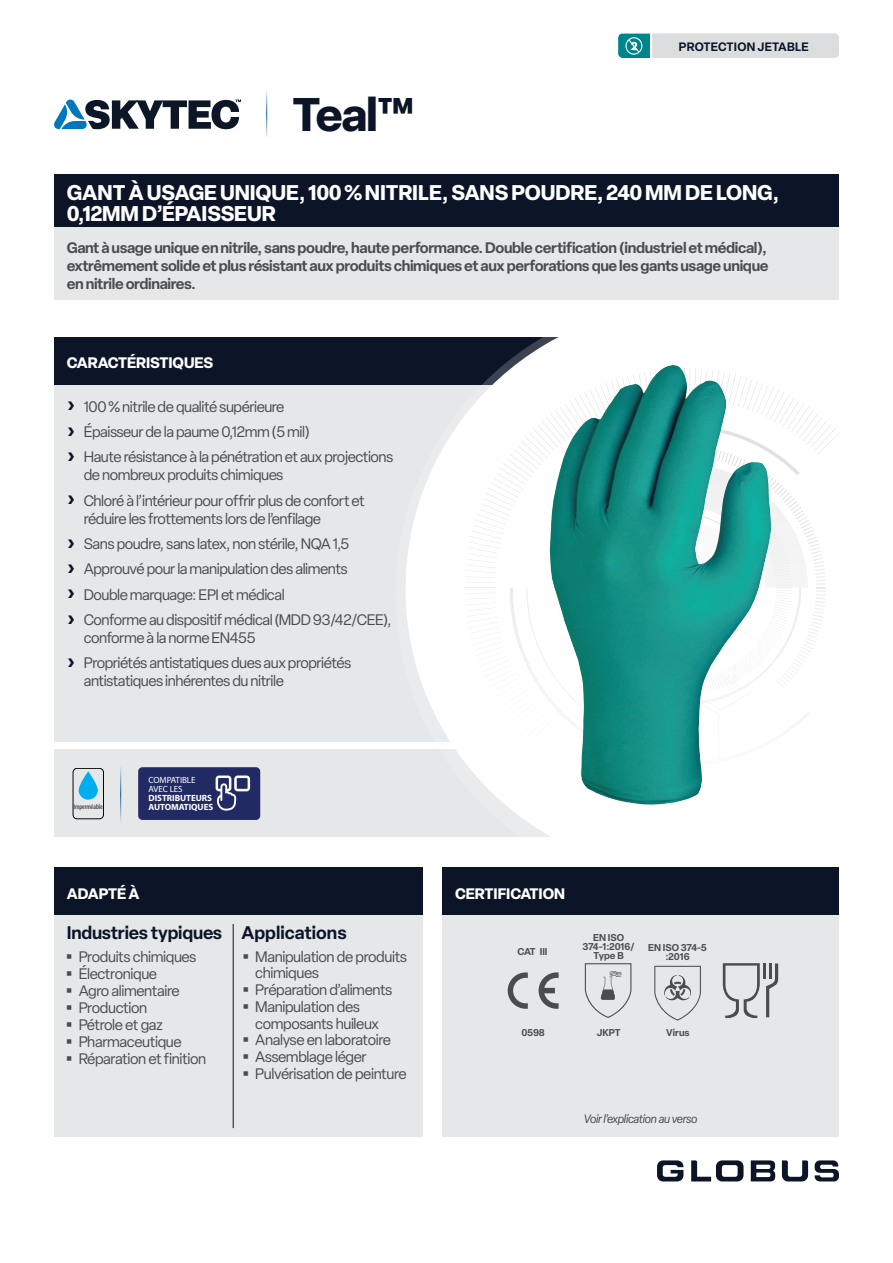
<style>
.page{position:relative;width:893px;height:1263px;background:#fff}
.page>*{position:absolute;margin:0;border:0;box-sizing:border-box;transform-origin:0 0}
.PRODUCT_NAME{font:700 46.5px "Elza";color:#0c1527}
.SHORT_DESCRIPTION{font:700 21px/21px "Elza";letter-spacing:-.005em;color:#fff}
.PANEL_SUB-HEAD{font:600 18px "Elza";letter-spacing:-.01em;color:#0c1527}
.t1{font:15px/18px "Elza";letter-spacing:-.03em;color:#4b4c4d}
.LONG_DESCRIPTION{font:600 15px/18px "Elza";letter-spacing:-.025em;color:#4b4c4d;text-align:justify}
.PANEL_HEADING{font:700 15px "Elza";letter-spacing:-.005em;color:#fff}
.t2{font:italic 12px "Elza";letter-spacing:-.025em;color:#4b4c4d}
.t3{font:600 12px "Elza";letter-spacing:.02em;color:#0c1527}
.CERTIFICATION_TEXT{font:600 9.75px/9px "Elza";color:#4b4c4d;text-align:center}
.t4{font:700 9px/9px "Myriad Pro";letter-spacing:-.005em;color:#fff}
.t5{font:condensed 7.2px "Myriad Pro";letter-spacing:-.01em;color:#231f20}
.s1{font-weight:400}
</style>
<div class="page">
<div style="left:54px;top:749px;width:580px;height:88px;background:#e6e7e9"></div>
<div style="left:54px;top:385px;width:778px;height:357px;background:#e6e7e9"></div>
<div style="left:54px;top:337px;width:586px;height:48px;background:#0c1527"></div>
<div style="left:54px;top:915px;width:368px;height:222px;background:#e6e7e9"></div>
<hr style="left:233px;top:924px;width:1px;height:204px;background:#0c1527">
<div style="left:54px;top:867px;width:368px;height:48px;background:#0c1527"></div>
<div style="left:442px;top:867px;width:397px;height:48px;background:#0c1527"></div>
<svg style="left:405px;top:337px;width:276px;height:500px;fill:#fff"></svg>
<div style="left:635px;top:660px;width:9px;height:178px;background:#fff"></div>
<div style="left:618px;top:584px;width:18px;height:254px;background:#fff"></div>
<hr style="left:675px;top:678px;width:3px;height:160px;background:#231f20">
<hr style="left:669px;top:629px;width:3px;height:209px;background:#231f20">
<div style="left:658px;top:641px;width:8px;height:197px;background:#fff"></div>
<div style="left:646px;top:634px;width:18px;height:204px;background:#fff"></div>
<svg style="left:465px;top:368px;width:375px;height:450px"></svg>
<hr style="left:734px;top:579px;width:1px;height:128px;background:#231f20;border-radius:50%">
<hr style="left:733px;top:584px;width:1px;height:160px;background:#231f20;border-radius:50%">
<div style="left:569px;top:539px;width:114px;height:115px;background:linear-gradient(to right,#0a796f,#1da599);border-radius:50%"></div>
<svg style="left:634px;top:695px;width:114px;height:114px"></svg>
<svg style="left:54px;top:100px;width:187px;height:29px"></svg>
<hr style="left:266px;top:88px;width:1px;height:50px;background:#005292">
<div style="left:54px;top:174px;width:785px;height:53px;background:#0c1527"></div>
<div style="left:442px;top:915px;width:397px;height:222px;background:#e6e7e9"></div>
<div style="left:617px;top:32px;width:223px;height:27px;background:#dcdddf;border-radius:6px"></div>
<div style="left:615px;top:30px;width:227px;height:31px;border:3px solid #fff;border-radius:6px"></div>
<svg style="left:618px;top:33px;width:35px;height:25px"></svg>
<svg style="left:782px;top:1160px;width:26px;height:21px"></svg>
<svg style="left:691px;top:1160px;width:52px;height:21px"></svg>
<svg style="left:751px;top:1160px;width:24px;height:21px"></svg>
<svg style="left:657px;top:1160px;width:26px;height:21px"></svg>
<svg style="left:815px;top:1160px;width:24px;height:21px"></svg>
<div style="left:54px;top:227px;width:785px;height:73px;background:#e6e7e9"></div>
<hr style="left:120px;top:764px;width:1px;height:59px;background:#005292">
<svg style="left:78px;top:771px;width:20px;height:29px"></svg>
<div style="left:73px;top:768px;width:31px;height:51px;border:1px solid #040503;border-radius:4px"></div>
<div style="left:138px;top:767px;width:122px;height:53px;background:#222a64;border-radius:4px"></div>
<svg style="left:216px;top:775px;width:34px;height:36px"></svg>
<svg style="left:539px;top:972px;width:20px;height:37px"></svg>
<svg style="left:508px;top:972px;width:20px;height:37px"></svg>
<svg style="left:723px;top:963px;width:37px;height:55px"></svg>
<hr style="left:763px;top:963px;width:3px;height:15px;background:#4b4c4d">
<svg style="left:766px;top:963px;width:12px;height:54px"></svg>
<svg style="left:585px;top:963px;width:46px;height:55px"></svg>
<svg style="left:654px;top:966px;width:47px;height:54px"></svg>
<img style="left:625px;top:365px;width:47px;height:28px">
<p class="PRODUCT_NAME" style="left:292px;top:81px;width:123px">Teal™</p>
<p class="t3" style="left:679px;top:38px;width:132px">PROTECTION JETABLE</p>
<p class="SHORT_DESCRIPTION" style="left:67px;top:182px;width:714px">GANT À USAGE UNIQUE, 100 % NITRILE, SANS POUDRE, 240 MM DE LONG,<br>0,12MM D’ÉPAISSEUR</p>
<p class="LONG_DESCRIPTION" style="left:67px;top:238px;width:703px">Gant à usage unique en nitrile, sans poudre, haute performance. Double certification (industriel et médical), extrêmement solide et plus résistant aux produits chimiques et aux perforations que les gants usage unique en nitrile ordinaires.</p>
<p class="PANEL_HEADING" style="left:67px;top:352px;width:148px">CARACTÉRISTIQUES</p>
<p class="t1" style="left:84px;top:398px;width:202px">100 % nitrile de qualité supérieure</p>
<p class="t1" style="left:84px;top:423px;width:227px">Épaisseur de la paume 0,12mm (5 mil)</p>
<p class="t1" style="left:84px;top:448px;width:311px">Haute résistance à la pénétration et aux projections de nombreux produits chimiques</p>
<p class="t1" style="left:84px;top:491px;width:283px">Chloré à l’intérieur pour offrir plus de confort et réduire les frottements lors de l’enfilage</p>
<p class="t1" style="left:84px;top:535px;width:267px">Sans poudre, sans latex, non stérile, NQA 1,5</p>
<p class="t1" style="left:84px;top:560px;width:265px">Approuvé pour la manipulation des aliments</p>
<p class="t1" style="left:84px;top:585px;width:202px">Double marquage: EPI et médical</p>
<p class="t1" style="left:84px;top:611px;width:309px">Conforme au dispositif médical (MDD 93/42/CEE), conforme à la norme EN455</p>
<p class="t1" style="left:84px;top:654px;width:269px">Propriétés antistatiques dues aux propriétés antistatiques inhérentes du nitrile</p>
<p class="t5" style="left:74px;top:802px;width:30px">Imperméable</p>
<p class="t4" style="left:148px;top:775px;width:66px"><span class="s1">COMPATIBLE<br>AVEC LES<br></span>DISTRIBUTEURS<br>AUTOMATIQUES</p>
<p class="PANEL_HEADING" style="left:67px;top:882px;width:74px">ADAPTÉ À</p>
<p class="PANEL_HEADING" style="left:455px;top:882px;width:111px">CERTIFICATION</p>
<p class="PANEL_SUB-HEAD" style="left:67px;top:920px;width:157px">Industries typiques</p>
<p class="PANEL_SUB-HEAD" style="left:241px;top:920px;width:107px">Applications</p>
<p class="t1" style="left:79px;top:947px;width:119px">Produits chimiques</p>
<p class="t1" style="left:79px;top:964px;width:80px">Électronique</p>
<p class="t1" style="left:79px;top:981px;width:103px">Agro alimentaire</p>
<p class="t1" style="left:79px;top:998px;width:70px">Production</p>
<p class="t1" style="left:79px;top:1015px;width:86px">Pétrole et gaz</p>
<p class="t1" style="left:79px;top:1032px;width:105px">Pharmaceutique</p>
<p class="t1" style="left:79px;top:1049px;width:129px">Réparation et finition</p>
<p class="t1" style="left:255px;top:948px;width:153px;line-height:16.5px">Manipulation de produits chimiques</p>
<p class="t1" style="left:255px;top:981px;width:139px">Préparation d’aliments</p>
<p class="t1" style="left:255px;top:998px;width:125px;line-height:16.5px">Manipulation des composants huileux</p>
<p class="t1" style="left:255px;top:1031px;width:137px">Analyse en laboratoire</p>
<p class="t1" style="left:255px;top:1048px;width:113px">Assemblage léger</p>
<p class="t1" style="left:255px;top:1065px;width:153px">Pulvérisation de peinture</p>
<p class="CERTIFICATION_TEXT" style="left:518px;top:947px;width:32px">CAT III</p>
<p class="CERTIFICATION_TEXT" style="left:582px;top:932px;width:54px">EN ISO<br>374-1:2016/<br>Type B</p>
<p class="CERTIFICATION_TEXT" style="left:648px;top:942px;width:60px">EN ISO 374-5 :2016</p>
<p class="CERTIFICATION_TEXT" style="left:521px;top:1028px;width:25px">0598</p>
<p class="CERTIFICATION_TEXT" style="left:597px;top:1028px;width:25px">JKPT</p>
<p class="CERTIFICATION_TEXT" style="left:666px;top:1028px;width:25px">Virus</p>
<p class="t2" style="left:584px;top:1111px;width:115px">Voir l’explication au verso</p>
</div>
